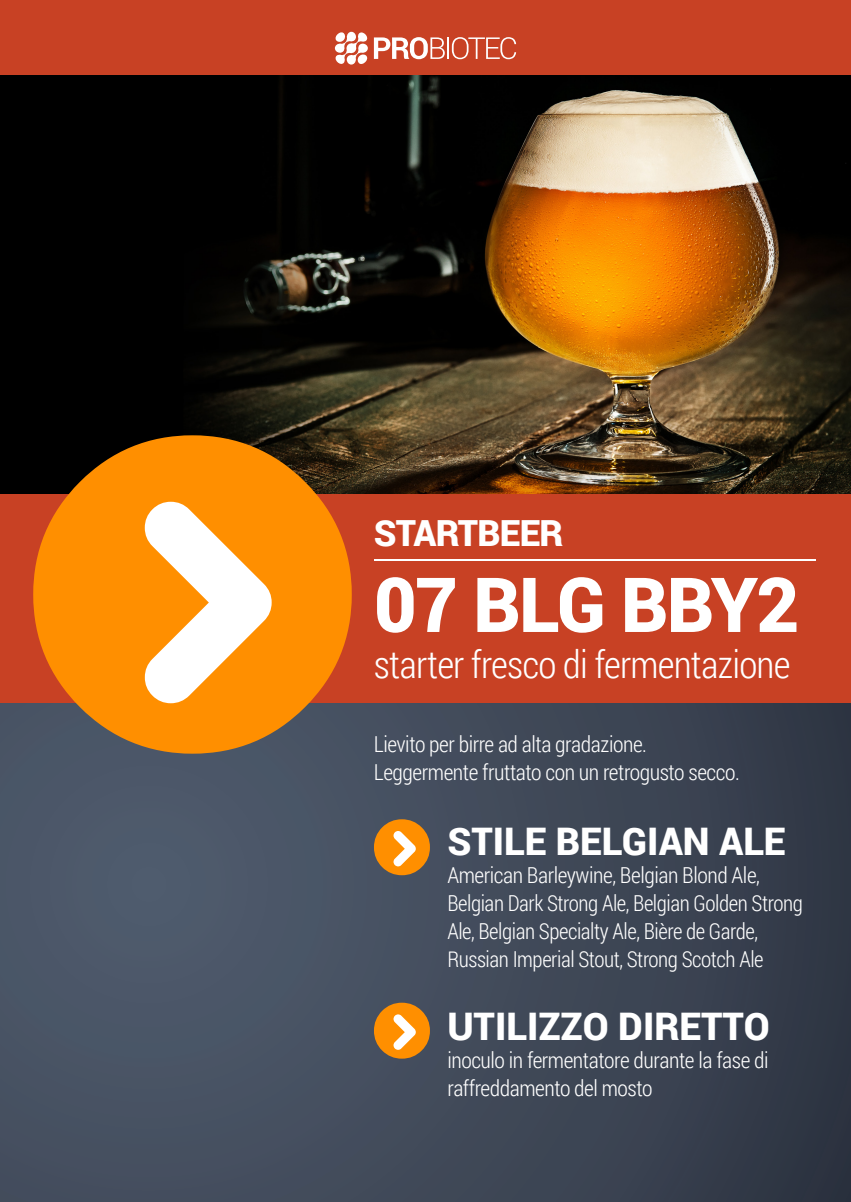
<style>
.page{position:relative;width:851px;height:1202px;background:#fff}
.page>*{position:absolute;margin:0;border:0;box-sizing:border-box;transform-origin:0 0}
.t1{font:900 76px "Roboto";letter-spacing:-.02em;color:#fff}
.t2{font:900 38px "Roboto";color:#fff}
.t3{font:300 38px "Roboto Condensed";letter-spacing:-.02em;color:#fff}
.t4{font:900 36px "Roboto";letter-spacing:-.02em;color:#fff}
.t5{font:300 22px/28px "Roboto Condensed";letter-spacing:-.02em;color:#fff}
</style>
<div class="page">
<img style="left:0;top:75px;width:850px;height:419px">
<div style="left:0;top:0;width:850px;height:75px;background:#c84124"></div>
<div style="left:0;top:494px;width:850px;height:210px;background:#c84124"></div>
<div style="left:0;top:704px;width:850px;height:498px;background:linear-gradient(to right,#505c6e,#333b48)"></div>
<svg style="left:33px;top:435px;width:319px;height:319px;background:#cd750e"></svg>
<svg style="left:145px;top:502px;width:126px;height:201px;background:#ffc882"></svg>
<svg style="left:334px;top:31px;width:34px;height:34px"></svg>
<svg style="left:374px;top:37px;width:70px;height:22px"></svg>
<hr style="left:447px;top:37px;width:2px;height:22px;background:#fff">
<svg style="left:452px;top:37px;width:64px;height:22px"></svg>
<svg style="left:374px;top:819px;width:56px;height:56px;background:#d78f35"></svg>
<svg style="left:374px;top:1003px;width:56px;height:56px;background:#d78f34"></svg>
<hr style="left:374px;top:559px;width:441px;height:2px;background:#fff">
<p class="t4" style="left:374px;top:508px;width:191px">STARTBEER</p>
<p class="t1" style="left:374px;top:551px;width:426px">07 BLG BBY2</p>
<p class="t3" style="left:374px;top:638px;width:418px">starter fresco di fermentazione</p>
<p class="t5" style="left:374px;top:729px;width:274px">Lievito per birre ad alta gradazione.</p>
<p class="t5" style="left:374px;top:757px;width:367px">Leggermente fruttato con un retrogusto secco.</p>
<p class="t2" style="left:447px;top:814px;width:340px">STILE BELGIAN ALE</p>
<p class="t5" style="left:447px;top:860px;width:357px">American Barleywine, Belgian Blond Ale, Belgian Dark Strong Ale, Belgian Golden Strong Ale, Belgian Specialty Ale, Bière de Garde, Russian Imperial Stout, Strong Scotch Ale</p>
<p class="t2" style="left:447px;top:999px;width:324px">UTILIZZO DIRETTO</p>
<p class="t5" style="left:447px;top:1045px;width:323px">inoculo in fermentatore durante la fase di raffreddamento del mosto</p>
</div>
